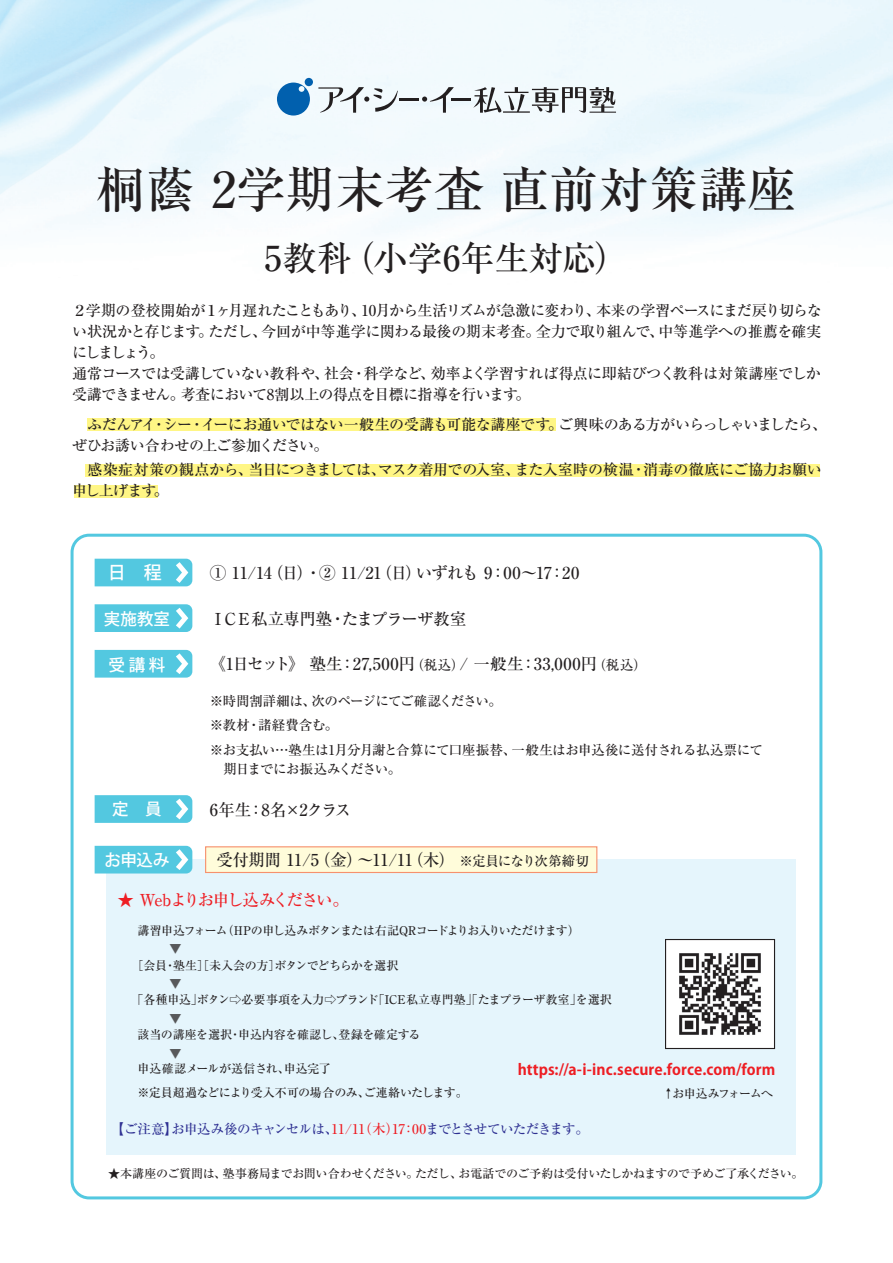
<style>
.page{position:relative;width:893px;height:1263px;background:#fff}
.page>*{position:absolute;margin:0;border:0;box-sizing:border-box;transform-origin:0 0}
.t1{font:500 49.5px "Ryumin Pr 6 N";color:#231f20}
.t2{font:500 34.5px "Ryumin Pr 6 N";color:#231f20}
.t3{font:500 18px "Koz Go Pr 6 N";color:#fff}
.t4{font:500 16.5px "Ryumin Pr 6 N";letter-spacing:-.025em;color:#231f20}
.t5{font:500 16.5px "Ryumin Pr 6 N";letter-spacing:.005em;color:#231f20}
.t6{font:500 16.5px "Ryumin Pr 6 N";letter-spacing:-.065em;color:#231f20}
.t7{font:500 16.5px "Ryumin Pr 6 N";letter-spacing:-.1em;color:#ee1d23}
.t8{font:500 16.5px "Koz Go Pr 6 N";color:#fff}
.t9{font:500 15px/21px "Ryumin Pr 6 N";letter-spacing:-.035em;color:#231f20}
.t10{font:700 15px "Koz Go Pr 6 N";letter-spacing:.005em;color:#ee1d23}
.t11{font:500 13.5px/19.5px "Ryumin Pr 6 N";letter-spacing:-.035em;color:#231f20}
.t12{font:500 13.5px "Ryumin Pr 6 N";letter-spacing:-.05em;color:#2e3092}
.t13{font:500 12px/24px "Ryumin Pr 6 N";letter-spacing:-.035em;color:#231f20}
.t14{font:500 12px "Ryumin Pr 6 N";letter-spacing:-.06em;color:#231f20}
.t15{font:500 12px "Ryumin Pr 6 N";letter-spacing:-.085em;color:#231f20}
.t16{font:12px "Koz Go Pr 6 N";color:#57585a}
.s1{font-size:13.5px}
.s2{font-family:"Koz Go Pr 6 N";font-weight:400}
.s3{color:#ee1d23}
</style>
<div class="page">
<img style="left:0;top:0;width:893px;height:239px">
<svg style="left:277px;top:83px;width:33px;height:33px"></svg>
<div style="left:305px;top:78px;width:8px;height:8px;background:#0160ae;border-radius:50%"></div>
<hr style="left:399px;top:98px;width:20px;height:2px;background:#231f20">
<svg style="left:318px;top:87px;width:80px;height:26px"></svg>
<svg style="left:422px;top:87px;width:194px;height:26px"></svg>
<div style="left:106px;top:860px;width:689px;height:295px;background:#e5f5fc"></div>
<div style="left:87px;top:418px;width:468px;height:12px;background:#fff685"></div>
<div style="left:86px;top:464px;width:733px;height:13px;background:#fff685"></div>
<div style="left:74px;top:485px;width:84px;height:13px;background:#fff685"></div>
<div style="left:71px;top:534px;width:751px;height:665px;border:3px solid #53c8e0;border-radius:17px"></div>
<div style="left:95px;top:559px;width:97px;height:27px;background:#53c8e0"></div>
<svg style="left:95px;top:604px;width:97px;height:28px;background:#5ccbe1"></svg>
<div style="left:205px;top:846px;width:392px;height:27px;background:#fffcda;border:1px solid #f6916e"></div>
<div style="left:95px;top:846px;width:97px;height:27px;background:#53c8e0"></div>
<div style="left:665px;top:939px;width:110px;height:110px;background:#fff;border:1px solid #231f20"></div>
<img style="left:679px;top:953px;width:82px;height:82px">
<svg style="left:95px;top:650px;width:97px;height:28px;background:#5dcbe1"></svg>
<svg style="left:95px;top:795px;width:97px;height:28px;background:#5ccbe1"></svg>
<h1 class="t1" style="left:96px;top:150px;width:703px">桐蔭 2学期末考査 直前対策講座</h1>
<h2 class="t2" style="left:265px;top:231px;width:365px">5教科（小学6年生対応）</h2>
<p class="t9" style="left:72px;top:299px;width:751px">２学期の登校開始が１ヶ月遅れたこともあり、10月から生活リズムが急激に変わり、本来の学習ペースにまだ戻り切らない状況かと存じます。ただし、今回が中等進学に関わる最後の期末考査。全力で取り組んで、中等進学への推薦を確実にしましょう。<br>通常コースでは受講していない教科や、社会・科学など、効率よく学習すれば得点に即結びつく教科は対策講座でしか受講できません。考査において8割以上の得点を目標に指導を行います。</p>
<p class="t9" style="left:72px;top:413px;width:757px">　ふだんアイ・シー・イーにお通いではない一般生の受講も可能な講座です。ご興味のある方がいらっしゃいましたら、ぜひお誘い合わせの上ご参加ください。</p>
<p class="t9" style="left:72px;top:458px;width:751px">　感染症対策の観点から、当日につきましては、マスク着用での入室、また入室時の検温・消毒の徹底にご協力お願い申し上げます。</p>
<p class="t3" style="left:108px;top:562px;width:55px">日　程</p>
<p class="t4" style="left:210px;top:560px;width:371px">① 11/14（日）・② 11/21（日）いずれも 9：00～17：20</p>
<p class="t8" style="left:104px;top:609px;width:68px">実施教室</p>
<p class="t6" style="left:210px;top:605px;width:275px">ＩＣＥ私立専門塾・たまプラーザ教室　</p>
<p class="t8" style="left:109px;top:656px;width:58px">受 講 料</p>
<p class="t5" style="left:210px;top:651px;width:438px">《1日セット》 塾生：27,500円<span class="s1">（税込）</span>/ 一般生：33,000円<span class="s1">（税込）</span></p>
<p class="t11" style="left:210px;top:690px;width:294px">※時間割詳細は、次のページにてご確認ください。</p>
<p class="t11" style="left:223px;top:740px;width:541px;text-indent:-13px">※お支払い…塾生は1月分月謝と合算にて口座振替、一般生はお申込後に送付される払込票にて期日までにお振込みください。</p>
<p class="t11" style="left:210px;top:715px;width:130px">※教材・諸経費含む。</p>
<p class="t8" style="left:112px;top:800px;width:51px">定　員</p>
<p class="t4" style="left:210px;top:797px;width:143px">6年生：8名×2クラス</p>
<p class="t8" style="left:104px;top:851px;width:67px">お申込み</p>
<p class="t4" style="left:217px;top:847px;width:374px">受付期間 11/5（金）～11/11（木） <span class="s1">※定員になり次第締切</span></p>
<p class="t7" style="left:117px;top:887px;width:233px"><span class="s2">★</span> Webよりお申し込みください。</p>
<p class="t14" style="left:138px;top:921px;width:444px">講習申込フォーム（HPの申し込みボタンまたは右記QRコードよりお入りいただけます）</p>
<p class="t13" style="left:132px;top:952px;width:268px">［会員・塾生］［未入会の方］ボタンでどちらかを選択</p>
<p class="t13" style="left:132px;top:987px;width:482px">「各種申込」ボタン⇨必要事項を入力⇨ブランド「ICE私立専門塾」「たまプラーザ教室」を選択</p>
<p class="t13" style="left:138px;top:1021px;width:285px">該当の講座を選択・申込内容を確認し、登録を確定する</p>
<p class="t13" style="left:138px;top:1056px;width:332px">申込確認メールが送信され、申込完了<br>※定員超過などにより受入不可の場合のみ、ご連絡いたします。</p>
<p class="t16" style="left:170px;top:942px;width:13px">▼</p>
<p class="t16" style="left:170px;top:977px;width:13px">▼</p>
<p class="t16" style="left:170px;top:1012px;width:13px">▼</p>
<p class="t16" style="left:170px;top:1046px;width:13px">▼</p>
<p class="t10" style="left:518px;top:1061px;width:259px">https://a-i-inc.secure.force.com/form</p>
<p class="t15" style="left:662px;top:1084px;width:112px">↑お申込みフォームへ</p>
<p class="t12" style="left:111px;top:1119px;width:480px">【ご注意】お申込み後のキャンセルは、<span class="s3">11/11（木）17：00</span>までとさせていただきます。</p>
<p class="t13" style="left:108px;top:1161px;width:697px">★本講座のご質問は、塾事務局までお問い合わせください。ただし、お電話でのご予約は受付いたしかねますので予めご了承ください。</p>
</div>
